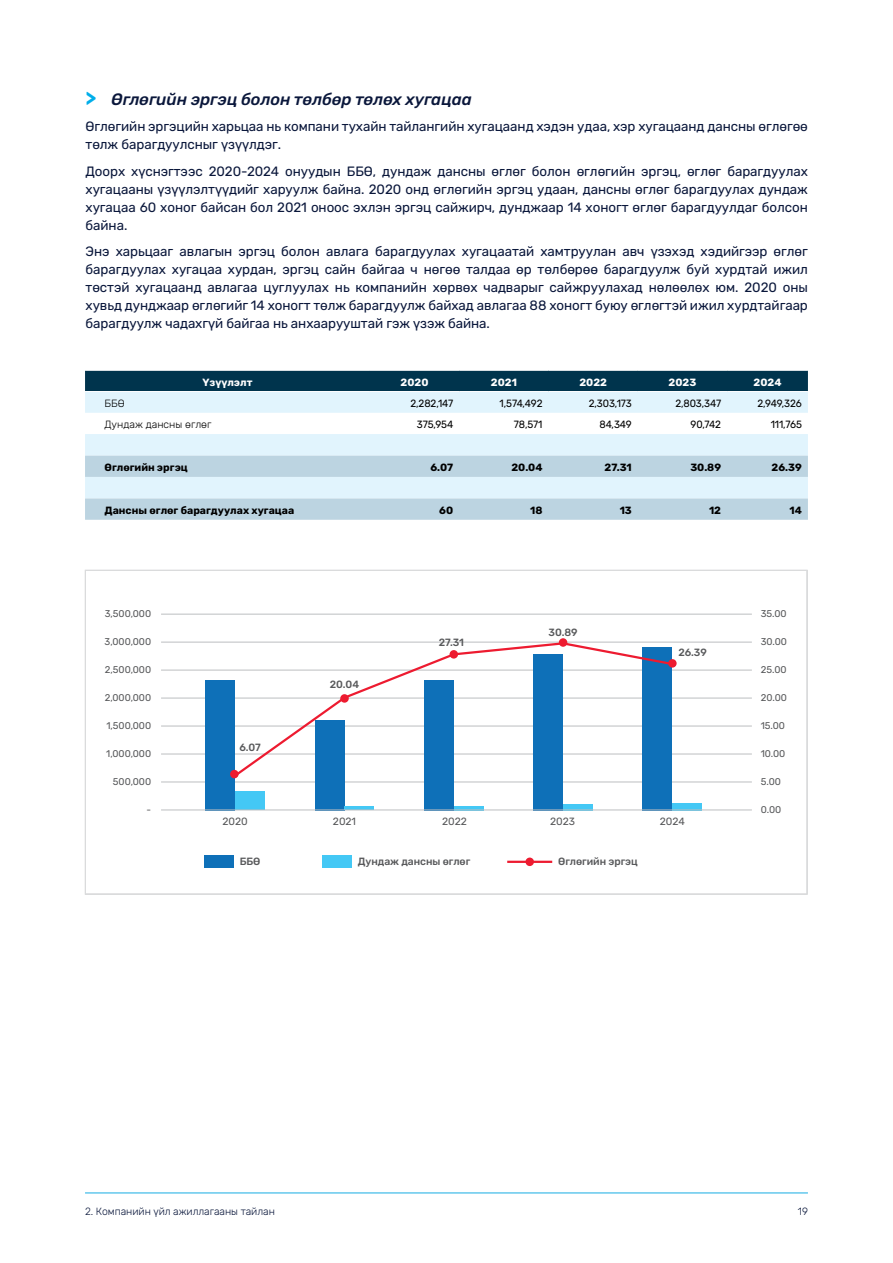
<style>
.page{position:relative;width:893px;height:1263px;background:#fff}
.page>*{position:absolute;margin:0;border:0;box-sizing:border-box;transform-origin:0 0}
.t1{font:italic 500 16.5px "Rubik";letter-spacing:-.01em;color:#0a173b}
.t2{font:13.5px/18px "Rubik";letter-spacing:-.005em;color:#0a173b;text-align:justify}
.t3{font:10.5px "Rubik";letter-spacing:-.01em;color:#000;scale:.95 1}
.t4{font:700 10.5px "Rubik";color:#000}
.t5{font:500 10.5px "Rubik";letter-spacing:-.005em;color:#58595b}
.t6{font:300 10.5px "Rubik";letter-spacing:-.005em;color:#0a173b}
.t7{font:700 10.5px "Rubik";color:#fff}
.t8{font:10.5px "Rubik";letter-spacing:-.005em;color:#58595b}
.t9{font:300 10.5px "Rubik";color:#000}
.t10{font:9.75px "Rubik";letter-spacing:-.005em;color:#58595b}
.s1{font-weight:700;font-style:normal;font-size:21px;color:#00aeea}
</style>
<div class="page">
<hr style="left:85px;top:1192px;width:723px;height:1px;background:#16ace3">
<svg style="left:85px;top:570px;width:723px;height:324px"></svg>
<svg style="left:232px;top:641px;width:443px;height:138px"></svg>
<div style="left:230px;top:770px;width:9px;height:8px;background:#ed1b30;border-radius:50%"></div>
<div style="left:340px;top:694px;width:9px;height:9px;background:#ed1b30;border-radius:50%"></div>
<div style="left:450px;top:650px;width:8px;height:9px;background:#ed1b30;border-radius:50%"></div>
<div style="left:559px;top:638px;width:8px;height:9px;background:#ed1b30;border-radius:50%"></div>
<div style="left:668px;top:659px;width:9px;height:9px;background:#ed1b30;border-radius:50%"></div>
<svg style="left:525px;top:857px;width:9px;height:9px"></svg>
<hr style="left:507px;top:861px;width:45px;height:2px;background:#ed1b30">
<div style="left:85px;top:371px;width:723px;height:20px;background:#00344d"></div>
<div style="left:85px;top:392px;width:723px;height:21px;background:#e1f4fd"></div>
<div style="left:85px;top:434px;width:723px;height:22px;background:#e1f4fd"></div>
<svg style="left:85px;top:456px;width:723px;height:64px;background:#c8deea"></svg>
<p class="t1" style="left:86px;top:87px;width:388px"><span class="s1">&gt;</span> Өглөгийн эргэц болон төлбөр төлөх хугацаа</p>
<p class="t2" style="left:86px;top:118px;width:724px">Өглөгийн эргэцийн харьцаа нь компани тухайн тайлангийн хугацаанд хэдэн удаа, хэр хугацаанд дансны өглөгөө төлж барагдуулсныг үзүүлдэг.</p>
<p class="t2" style="left:86px;top:163px;width:724px">Доорх хүснэгтээс 2020-2024 онуудын ББӨ, дундаж дансны өглөг болон өглөгийн эргэц, өглөг барагдуулах хугацааны үзүүлэлтүүдийг харуулж байна. 2020 онд өглөгийн эргэц удаан, дансны өглөг барагдуулах дундаж хугацаа 60 хоног байсан бол 2021 оноос эхлэн эргэц сайжирч, дунджаар 14 хоногт өглөг барагдуулдаг болсон байна.</p>
<p class="t2" style="left:86px;top:243px;width:724px">Энэ харьцааг авлагын эргэц болон авлага барагдуулах хугацаатай хамтруулан авч үзэхэд хэдийгээр өглөг барагдуулах хугацаа хурдан, эргэц сайн байгаа ч нөгөө талдаа өр төлбөрөө барагдуулж буй хурдтай ижил төстэй хугацаанд авлагаа цуглуулах нь компанийн хөрвөх чадварыг сайжруулахад нөлөөлөх юм. 2020 оны хувьд дунджаар өглөгийг 14 хоногт төлж барагдуулж байхад авлагаа 88 хоногт буюу өглөгтэй ижил хурдтайгаар барагдуулж чадахгүй байгаа нь анхаарууштай гэж үзэж байна.</p>
<p class="t7" style="left:202px;top:376px;width:52px">Үзүүлэлт</p>
<p class="t7" style="left:401px;top:376px;width:29px">2020</p>
<p class="t7" style="left:491px;top:376px;width:28px">2021</p>
<p class="t7" style="left:579px;top:376px;width:29px">2022</p>
<p class="t7" style="left:669px;top:376px;width:29px">2023</p>
<p class="t7" style="left:754px;top:376px;width:29px">2024</p>
<p class="t9" style="left:105px;top:396px;width:22px">ББӨ</p>
<p class="t3" style="left:410px;top:396px;width:47px">2,282,147</p>
<p class="t3" style="left:500px;top:396px;width:47px">1,574,492</p>
<p class="t3" style="left:589px;top:396px;width:47px">2,303,173</p>
<p class="t3" style="left:675px;top:396px;width:50px">2,803,347</p>
<p class="t3" style="left:757px;top:396px;width:48px">2,949,326</p>
<p class="t9" style="left:105px;top:417px;width:108px">Дундаж дансны өглөг</p>
<p class="t3" style="left:417px;top:417px;width:40px">375,954</p>
<p class="t3" style="left:514px;top:417px;width:32px">78,571</p>
<p class="t3" style="left:599px;top:417px;width:36px">84,349</p>
<p class="t3" style="left:690px;top:417px;width:34px">90,742</p>
<p class="t3" style="left:771px;top:417px;width:34px">111,765</p>
<p class="t4" style="left:105px;top:461px;width:85px">Өглөгийн эргэц</p>
<p class="t4" style="left:430px;top:461px;width:24px">6.07</p>
<p class="t4" style="left:511px;top:461px;width:33px">20.04</p>
<p class="t4" style="left:605px;top:461px;width:29px">27.31</p>
<p class="t4" style="left:690px;top:461px;width:32px">30.89</p>
<p class="t4" style="left:772px;top:461px;width:32px">26.39</p>
<p class="t4" style="left:105px;top:504px;width:191px">Дансны өглөг барагдуулах хугацаа</p>
<p class="t4" style="left:439px;top:504px;width:15px">60</p>
<p class="t4" style="left:530px;top:504px;width:14px">18</p>
<p class="t4" style="left:620px;top:504px;width:14px">13</p>
<p class="t4" style="left:709px;top:504px;width:14px">12</p>
<p class="t4" style="left:789px;top:504px;width:14px">14</p>
<p class="t10" style="left:105px;top:607px;width:48px">3,500,000</p>
<p class="t10" style="left:761px;top:607px;width:27px">35.00</p>
<p class="t5" style="left:549px;top:624px;width:31px">30.89</p>
<p class="t10" style="left:105px;top:635px;width:48px">3,000,000</p>
<p class="t5" style="left:439px;top:635px;width:27px">27.31</p>
<p class="t5" style="left:678px;top:644px;width:30px">26.39</p>
<p class="t10" style="left:761px;top:635px;width:28px">30.00</p>
<p class="t10" style="left:105px;top:663px;width:48px">2,500,000</p>
<p class="t10" style="left:761px;top:663px;width:27px">25.00</p>
<p class="t5" style="left:330px;top:677px;width:31px">20.04</p>
<p class="t10" style="left:105px;top:691px;width:48px">2,000,000</p>
<p class="t10" style="left:761px;top:691px;width:28px">20.00</p>
<p class="t10" style="left:107px;top:719px;width:46px">1,500,000</p>
<p class="t10" style="left:761px;top:719px;width:26px">15.00</p>
<p class="t10" style="left:106px;top:747px;width:46px">1,000,000</p>
<p class="t5" style="left:239px;top:740px;width:23px">6.07</p>
<p class="t10" style="left:761px;top:747px;width:26px">10.00</p>
<p class="t10" style="left:113px;top:775px;width:40px">500,000</p>
<p class="t10" style="left:761px;top:775px;width:22px">5.00</p>
<p class="t10" style="left:146px;top:803px;width:6px">-</p>
<p class="t10" style="left:761px;top:803px;width:22px">0.00</p>
<p class="t8" style="left:223px;top:814px;width:27px">2020</p>
<p class="t8" style="left:333px;top:814px;width:25px">2021</p>
<p class="t8" style="left:442px;top:814px;width:26px">2022</p>
<p class="t8" style="left:550px;top:814px;width:26px">2023</p>
<p class="t8" style="left:660px;top:814px;width:26px">2024</p>
<p class="t5" style="left:240px;top:854px;width:22px">ББӨ</p>
<p class="t5" style="left:358px;top:854px;width:114px">Дундаж дансны өглөг</p>
<p class="t5" style="left:558px;top:854px;width:81px">Өглөгийн эргэц</p>
<p class="t6" style="left:85px;top:1204px;width:191px">2. Компанийн үйл ажиллагааны тайлан</p>
<p class="t6" style="left:798px;top:1204px;width:12px">19</p>
</div>
